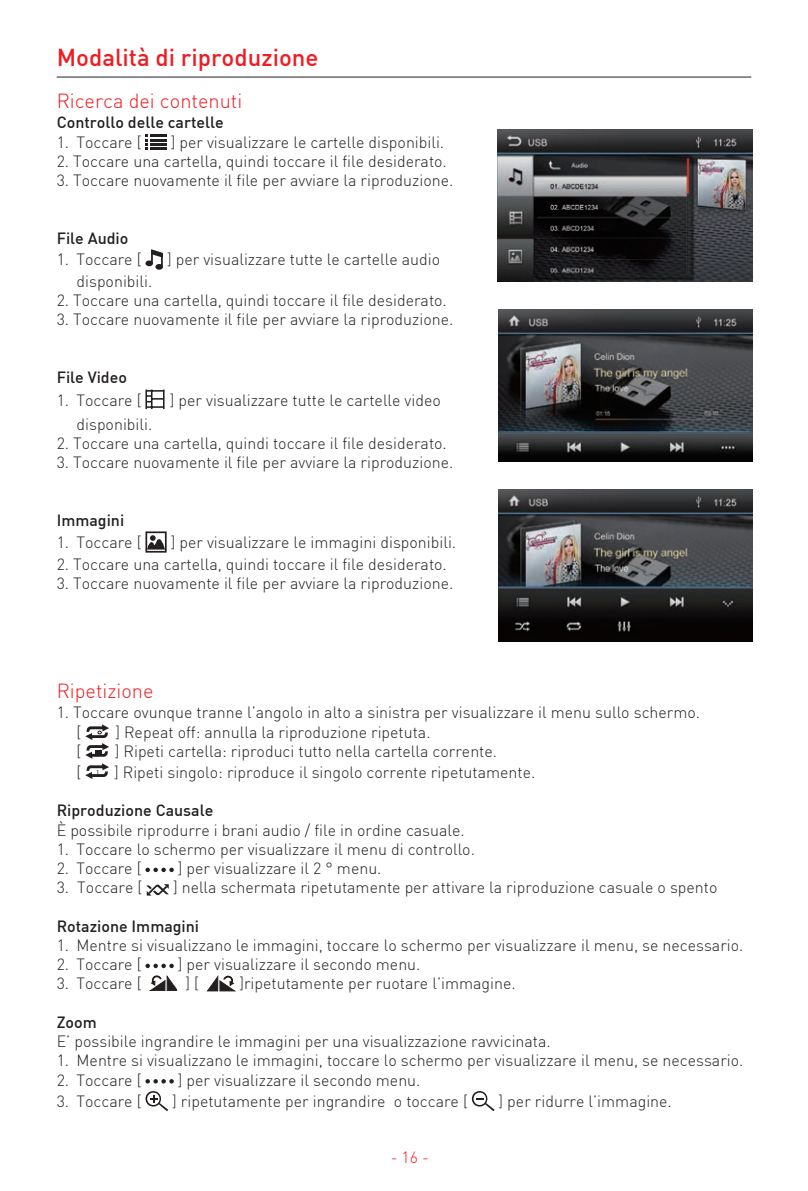
<style>
.page{position:relative;width:808px;height:1191px;background:#fff}
.page>*{position:absolute;margin:0;border:0;box-sizing:border-box;transform-origin:0 0}
.t1{font:500 24px "DIN";color:#ee1d23}
.t2{font:300 20px "DIN";color:#ee1d23}
.t3{font:300 16px/19.2px "DIN";color:#231f20}
.t4{font:500 16px "DIN";color:#231f20}
.t5{font:300 16px "DIN";color:#ee1d23}
</style>
<div class="page">
<hr style="left:57px;top:77px;width:694px;height:1px;background:#231f20">
<svg style="left:145px;top:134px;width:22px;height:16px"></svg>
<div style="left:145px;top:260px;width:8px;height:6px;border:2px solid #231f20;border-radius:50%"></div>
<div style="left:155px;top:264px;width:8px;height:6px;border:2px solid #231f20;border-radius:50%"></div>
<svg style="left:146px;top:249px;width:17px;height:20px"></svg>
<svg style="left:147px;top:389px;width:16px;height:20px"></svg>
<hr style="left:163px;top:389px;width:2px;height:20px;background:#231f20">
<hr style="left:145px;top:389px;width:2px;height:20px;background:#231f20">
<div style="left:145px;top:531px;width:22px;height:21px;border:2px solid #231f20"></div>
<svg style="left:146px;top:535px;width:20px;height:16px"></svg>
<svg style="left:85px;top:724px;width:24px;height:55px"></svg>
<svg style="left:145px;top:867px;width:29px;height:5px"></svg>
<svg style="left:146px;top:884px;width:23px;height:11px"></svg>
<svg style="left:145px;top:963px;width:29px;height:5px"></svg>
<svg style="left:150px;top:975px;width:27px;height:15px"></svg>
<svg style="left:207px;top:975px;width:28px;height:16px"></svg>
<svg style="left:145px;top:1079px;width:29px;height:4px"></svg>
<svg style="left:145px;top:1091px;width:23px;height:20px"></svg>
<svg style="left:471px;top:1091px;width:23px;height:20px"></svg>
<img style="left:498px;top:129px;width:254px;height:153px">
<img style="left:498px;top:490px;width:254px;height:151px">
<img style="left:499px;top:310px;width:253px;height:152px">
<h1 class="t1" style="left:57px;top:42px;width:263px">Modalità di riproduzione</h1>
<p class="t2" style="left:57px;top:88px;width:187px">Ricerca dei contenuti</p>
<p class="t4" style="left:57px;top:112px;width:169px">Controllo delle cartelle</p>
<p class="t3" style="left:57px;top:132px;width:86px">1. Toccare [</p>
<p class="t3" style="left:171px;top:132px;width:275px">] per visualizzare le cartelle disponibili.</p>
<p class="t3" style="left:57px;top:151px;width:392px">2. Toccare una cartella, quindi toccare il file desiderato.</p>
<p class="t3" style="left:57px;top:170px;width:398px">3. Toccare nuovamente il file per avviare la riproduzione.</p>
<p class="t4" style="left:57px;top:228px;width:73px">File Audio</p>
<p class="t3" style="left:57px;top:250px;width:86px">1. Toccare [</p>
<p class="t3" style="left:167px;top:250px;width:275px">] per visualizzare tutte le cartelle audio</p>
<p class="t3" style="left:77px;top:271px;width:77px">disponibili.</p>
<p class="t3" style="left:57px;top:290px;width:392px">2. Toccare una cartella, quindi toccare il file desiderato.</p>
<p class="t3" style="left:57px;top:309px;width:398px">3. Toccare nuovamente il file per avviare la riproduzione.</p>
<p class="t4" style="left:57px;top:367px;width:72px">File Video</p>
<p class="t3" style="left:57px;top:391px;width:86px">1. Toccare [</p>
<p class="t3" style="left:170px;top:391px;width:273px">] per visualizzare tutte le cartelle video</p>
<p class="t3" style="left:77px;top:414px;width:77px">disponibili.</p>
<p class="t3" style="left:57px;top:433px;width:392px">2. Toccare una cartella, quindi toccare il file desiderato.</p>
<p class="t3" style="left:57px;top:453px;width:398px">3. Toccare nuovamente il file per avviare la riproduzione.</p>
<p class="t4" style="left:57px;top:510px;width:69px">Immagini</p>
<p class="t3" style="left:57px;top:532px;width:86px">1. Toccare [</p>
<p class="t3" style="left:171px;top:532px;width:287px">] per visualizzare le immagini disponibili.</p>
<p class="t3" style="left:57px;top:554px;width:392px">2. Toccare una cartella, quindi toccare il file desiderato.</p>
<p class="t3" style="left:57px;top:573px;width:398px">3. Toccare nuovamente il file per avviare la riproduzione.</p>
<p class="t2" style="left:57px;top:678px;width:98px">Ripetizione</p>
<p class="t3" style="left:77px;top:703px;width:625px;text-indent:-20px">1. Toccare ovunque tranne l’angolo in alto a sinistra per visualizzare il menu sullo schermo. [</p>
<p class="t3" style="left:115px;top:722px;width:317px">] Repeat off: annulla la riproduzione ripetuta.</p>
<p class="t3" style="left:77px;top:742px;width:6px">[</p>
<p class="t3" style="left:77px;top:741px;width:460px;line-height:20.2px;text-align:center">] Ripeti cartella: riproduci tutto nella cartella corrente.<br>[ <sup>1</sup> ] Ripeti singolo: riproduce il singolo corrente ripetutamente.</p>
<p class="t4" style="left:57px;top:800px;width:158px">Riproduzione Causale</p>
<p class="t3" style="left:57px;top:820px;width:409px">È possibile riprodurre i brani audio / file in ordine casuale.</p>
<p class="t3" style="left:57px;top:839px;width:420px">1. Toccare lo schermo per visualizzare il menu di controllo.</p>
<p class="t3" style="left:57px;top:858px;width:86px">2. Toccare [</p>
<p class="t3" style="left:178px;top:858px;width:205px">] per visualizzare il 2 ° menu.</p>
<p class="t3" style="left:57px;top:877px;width:87px">3. Toccare [</p>
<p class="t3" style="left:173px;top:877px;width:546px">] nella schermata ripetutamente per attivare la riproduzione casuale o spento</p>
<p class="t4" style="left:57px;top:915px;width:144px">Rotazione Immagini</p>
<p class="t3" style="left:57px;top:935px;width:688px">1. Mentre si visualizzano le immagini, toccare lo schermo per visualizzare il menu, se necessario.</p>
<p class="t3" style="left:57px;top:954px;width:86px">2. Toccare [</p>
<p class="t3" style="left:178px;top:954px;width:244px">] per visualizzare il secondo menu.</p>
<p class="t3" style="left:57px;top:974px;width:86px">3. Toccare [</p>
<p class="t3" style="left:185px;top:974px;width:15px">] [</p>
<p class="t3" style="left:239px;top:974px;width:278px">]ripetutamente per ruotare l’immagine.</p>
<p class="t4" style="left:57px;top:1012px;width:42px">Zoom</p>
<p class="t3" style="left:57px;top:1031px;width:495px">E’ possibile ingrandire le immagini per una visualizzazione ravvicinata.</p>
<p class="t3" style="left:57px;top:1050px;width:688px">1. Mentre si visualizzano le immagini, toccare lo schermo per visualizzare il menu, se necessario.</p>
<p class="t3" style="left:57px;top:1070px;width:86px">2. Toccare [</p>
<p class="t3" style="left:178px;top:1070px;width:244px">] per visualizzare il secondo menu.</p>
<p class="t3" style="left:57px;top:1091px;width:86px">3. Toccare [</p>
<p class="t3" style="left:172px;top:1091px;width:297px">] ripetutamente per ingrandire o toccare [</p>
<p class="t3" style="left:499px;top:1091px;width:175px">] per ridurre l’immagine.</p>
<p class="t5" style="left:391px;top:1147px;width:40px">- 16 -</p>
</div>
